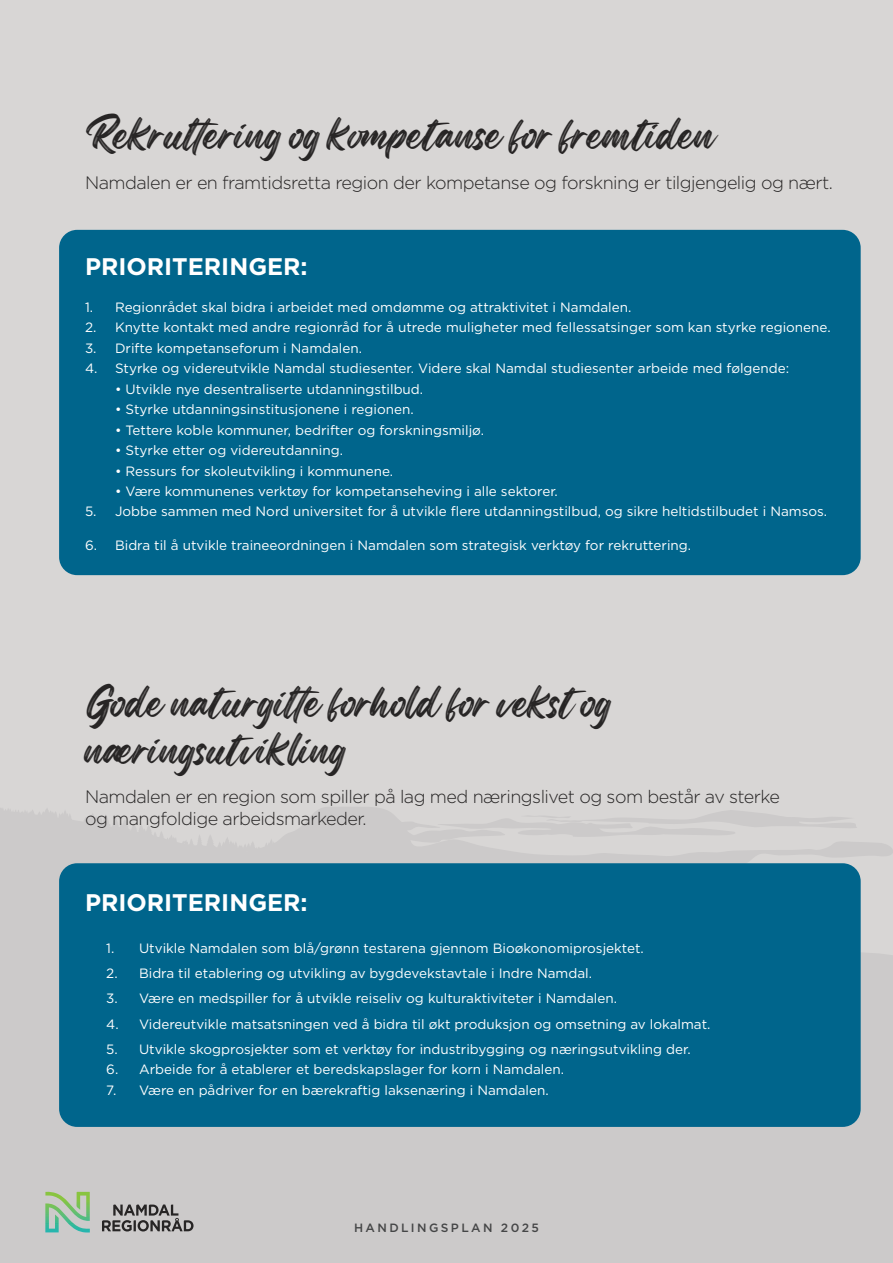
<style>
.page{position:relative;width:893px;height:1263px;background:#d8d6d5}
.page>*{position:absolute;margin:0;border:0;box-sizing:border-box;transform-origin:0 0}
.t1{font:39px/46.8px "Regular Brush";color:#272525}
.t2{font:700 24px "Gotham";color:#fff}
.t3{font:300 18px/21.6px "Gotham";letter-spacing:-.03em;color:#272525}
.t4{font:13.5px "Gotham";color:#fff}
.t5{font:500 12px "Gotham";letter-spacing:.2em;color:#454647}
</style>
<div class="page">
<svg style="left:0;top:807px;width:893px;height:56px;fill:#cccaca"></svg>
<svg style="left:371px;top:808px;width:490px;height:38px"></svg>
<svg style="left:0;top:807px;width:73px;height:15px"></svg>
<svg style="left:81px;top:812px;width:198px;height:44px"></svg>
<div style="left:0;top:863px;width:893px;height:400px;background:#cccaca"></div>
<div style="left:59px;top:230px;width:802px;height:345px;background:#00658c;border-radius:18px"></div>
<div style="left:59px;top:863px;width:802px;height:264px;background:#00658c;border-radius:18px"></div>
<svg style="left:45px;top:1191px;width:45px;height:41px"></svg>
<svg style="left:102px;top:1204px;width:92px;height:27px"></svg>
<h1 class="t1" style="left:85px;top:110px;width:631px">Rekruttering og kompetanse for fremtiden</h1>
<h3 class="t3" style="left:85px;top:171px;width:749px">Namdalen er en framtidsretta region der kompetanse og forskning er tilgjengelig og nært.</h3>
<h2 class="t2" style="left:85px;top:251px;width:224px">PRIORITERINGER:</h2>
<p class="t4" style="left:85px;top:298px;width:548px">1. Regionrådet skal bidra i arbeidet med omdømme og attraktivitet i Namdalen.</p>
<p class="t4" style="left:85px;top:319px;width:747px">2. Knytte kontakt med andre regionråd for å utrede muligheter med fellessatsinger som kan styrke regionene.</p>
<p class="t4" style="left:85px;top:339px;width:279px">3. Drifte kompetanseforum i Namdalen.</p>
<p class="t4" style="left:85px;top:360px;width:706px">4. Styrke og videreutvikle Namdal studiesenter. Videre skal Namdal studiesenter arbeide med følgende:</p>
<p class="t4" style="left:115px;top:380px;width:310px">• Utvikle nye desentraliserte utdanningstilbud.</p>
<p class="t4" style="left:115px;top:401px;width:300px">• Styrke utdanningsinstitusjonene i regionen.</p>
<p class="t4" style="left:115px;top:421px;width:370px">• Tettere koble kommuner, bedrifter og forskningsmiljø.</p>
<p class="t4" style="left:115px;top:442px;width:230px">• Styrke etter og videreutdanning.</p>
<p class="t4" style="left:115px;top:462px;width:280px">• Ressurs for skoleutvikling i kommunene.</p>
<p class="t4" style="left:115px;top:483px;width:444px">• Være kommunenes verktøy for kompetanseheving i alle sektorer.</p>
<p class="t4" style="left:85px;top:503px;width:744px">5. Jobbe sammen med Nord universitet for å utvikle flere utdanningstilbud, og sikre heltidstilbudet i Namsos.</p>
<p class="t4" style="left:85px;top:536px;width:608px">6. Bidra til å utvikle traineeordningen i Namdalen som strategisk verktøy for rekruttering.</p>
<h1 class="t1" style="left:85px;top:678px;width:529px">Gode naturgitte forhold for vekst og næringsutvikling</h1>
<h3 class="t3" style="left:85px;top:786px;width:696px">Namdalen er en region som spiller på lag med næringslivet og som består av sterke og mangfoldige arbeidsmarkeder.</h3>
<h2 class="t2" style="left:85px;top:887px;width:224px">PRIORITERINGER:</h2>
<p class="t4" style="left:106px;top:939px;width:539px">1. Utvikle Namdalen som blå/grønn testarena gjennom Bioøkonomiprosjektet.</p>
<p class="t4" style="left:106px;top:965px;width:487px">2. Bidra til etablering og utvikling av bygdevekstavtale i Indre Namdal.</p>
<p class="t4" style="left:106px;top:990px;width:512px">3. Være en medspiller for å utvikle reiseliv og kulturaktiviteter i Namdalen.</p>
<p class="t4" style="left:106px;top:1015px;width:606px">4. Videreutvikle matsatsningen ved å bidra til økt produksjon og omsetning av lokalmat.</p>
<p class="t4" style="left:106px;top:1040px;width:586px">5. Utvikle skogprosjekter som et verktøy for industribygging og næringsutvikling der.</p>
<p class="t4" style="left:106px;top:1061px;width:459px">6. Arbeide for å etablerer et beredskapslager for korn i Namdalen.</p>
<p class="t4" style="left:106px;top:1082px;width:444px">7. Være en pådriver for en bærekraftig laksenæring i Namdalen.</p>
<p class="t5" style="left:354px;top:1220px;width:186px">HANDLINGSPLAN 2025</p>
</div>
